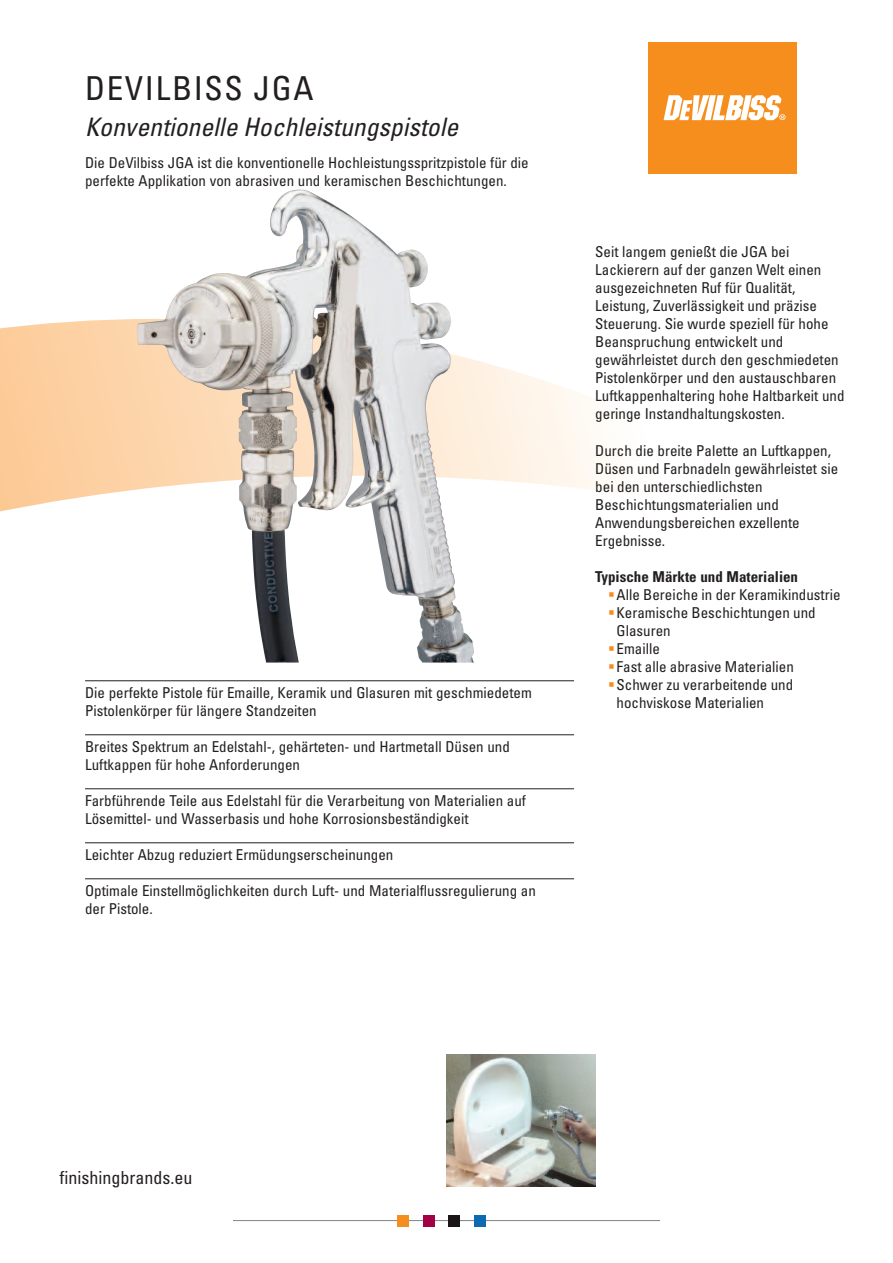
<style>
.page{position:relative;width:893px;height:1263px;background:#fff}
.page>*{position:absolute;margin:0;border:0;box-sizing:border-box;transform-origin:0 0}
.t1{font:condensed 33px "Univers";letter-spacing:.05em;color:#231f20}
.t2{font:italic condensed 25.5px "Univers";letter-spacing:.005em;color:#231f20}
.t3{font:condensed 18px "Univers";color:#231f20}
.t4{font:condensed 15px/18px "Univers";color:#231f20}
.t5{font:700 condensed 15px "Univers";color:#231f20}
.s1{color:#f68e1e}
</style>
<div class="page">
<svg style="left:0;top:319px;width:607px;height:193px"></svg>
<div style="left:648px;top:43px;width:149px;height:131px;background:#f68e1e"></div>
<svg style="left:664px;top:95px;width:121px;height:25px"></svg>
<img style="left:446px;top:1054px;width:149px;height:132px">
<hr style="left:234px;top:1220px;width:425px;height:1px;background:#808385">
<div style="left:397px;top:1215px;width:11px;height:11px;background:#f68e1e"></div>
<div style="left:423px;top:1215px;width:11px;height:11px;background:#a30146"></div>
<div style="left:449px;top:1215px;width:11px;height:11px;background:#1a1516"></div>
<div style="left:475px;top:1215px;width:11px;height:11px;background:#0e6ab0"></div>
<hr style="left:85px;top:680px;width:489px;height:1px;background:#231f20">
<hr style="left:85px;top:734px;width:489px;height:1px;background:#231f20">
<hr style="left:85px;top:788px;width:489px;height:1px;background:#231f20">
<hr style="left:85px;top:842px;width:489px;height:1px;background:#231f20">
<hr style="left:85px;top:878px;width:489px;height:1px;background:#231f20">
<img style="left:137px;top:189px;width:337px;height:473px">
<h1 class="t1" style="left:85px;top:76px;width:230px">DEVILBISS JGA</h1>
<h2 class="t2" style="left:85px;top:117px;width:375px">Konventionelle Hochleistungspistole</h2>
<p class="t4" style="left:85px;top:155px;width:445px">Die DeVilbiss JGA ist die konventionelle Hochleistungsspritzpistole für die perfekte Applikation von abrasiven und keramischen Beschichtungen.</p>
<p class="t4" style="left:85px;top:685px;width:448px">Die perfekte Pistole für Emaille, Keramik und Glasuren mit geschmiedetem<br>Pistolenkörper für längere Standzeiten</p>
<p class="t4" style="left:85px;top:739px;width:426px">Breites Spektrum an Edelstahl-, gehärteten- und Hartmetall Düsen und<br>Luftkappen für hohe Anforderungen</p>
<p class="t4" style="left:85px;top:793px;width:442px">Farbführende Teile aus Edelstahl für die Verarbeitung von Materialien auf<br>Lösemittel- und Wasserbasis und hohe Korrosionsbeständigkeit</p>
<p class="t4" style="left:85px;top:847px;width:310px">Leichter Abzug reduziert Ermüdungserscheinungen</p>
<p class="t4" style="left:85px;top:883px;width:452px">Optimale Einstellmöglichkeiten durch Luft- und Materialflussregulierung an der Pistole.</p>
<p class="t4" style="left:595px;top:244px;width:251px">Seit langem genießt die JGA bei Lackierern auf der ganzen Welt einen ausgezeichneten Ruf für Qualität, Leistung, Zuverlässigkeit und präzise Steuerung. Sie wurde speziell für hohe Beanspruchung entwickelt und gewährleistet durch den geschmiedeten Pistolenkörper und den austauschbaren Luftkappenhaltering hohe Haltbarkeit und geringe Instandhaltungskosten.</p>
<p class="t4" style="left:595px;top:442px;width:244px">Durch die breite Palette an Luftkappen,<br>Düsen und Farbnadeln gewährleistet sie bei den unterschiedlichsten<br>Beschichtungsmaterialien und<br>Anwendungsbereichen exzellente<br>Ergebnisse.</p>
<p class="t5" style="left:595px;top:571px;width:204px">Typische Märkte und Materialien</p>
<p class="t4" style="left:608px;top:586px;width:234px"><span class="s1">▪</span>Alle Bereiche in der Keramikindustrie</p>
<p class="t4" style="left:617px;top:604px;width:201px;text-indent:-9px"><span class="s1">▪</span>Keramische Beschichtungen und<br>Glasuren</p>
<p class="t4" style="left:608px;top:640px;width:53px"><span class="s1">▪</span>Emaille</p>
<p class="t4" style="left:608px;top:658px;width:187px"><span class="s1">▪</span>Fast alle abrasive Materialien</p>
<p class="t4" style="left:617px;top:676px;width:178px;text-indent:-9px"><span class="s1">▪</span>Schwer zu verarbeitende und hochviskose Materialien</p>
<p class="t3" style="left:60px;top:1171px;width:134px">finishingbrands.eu</p>
</div>
